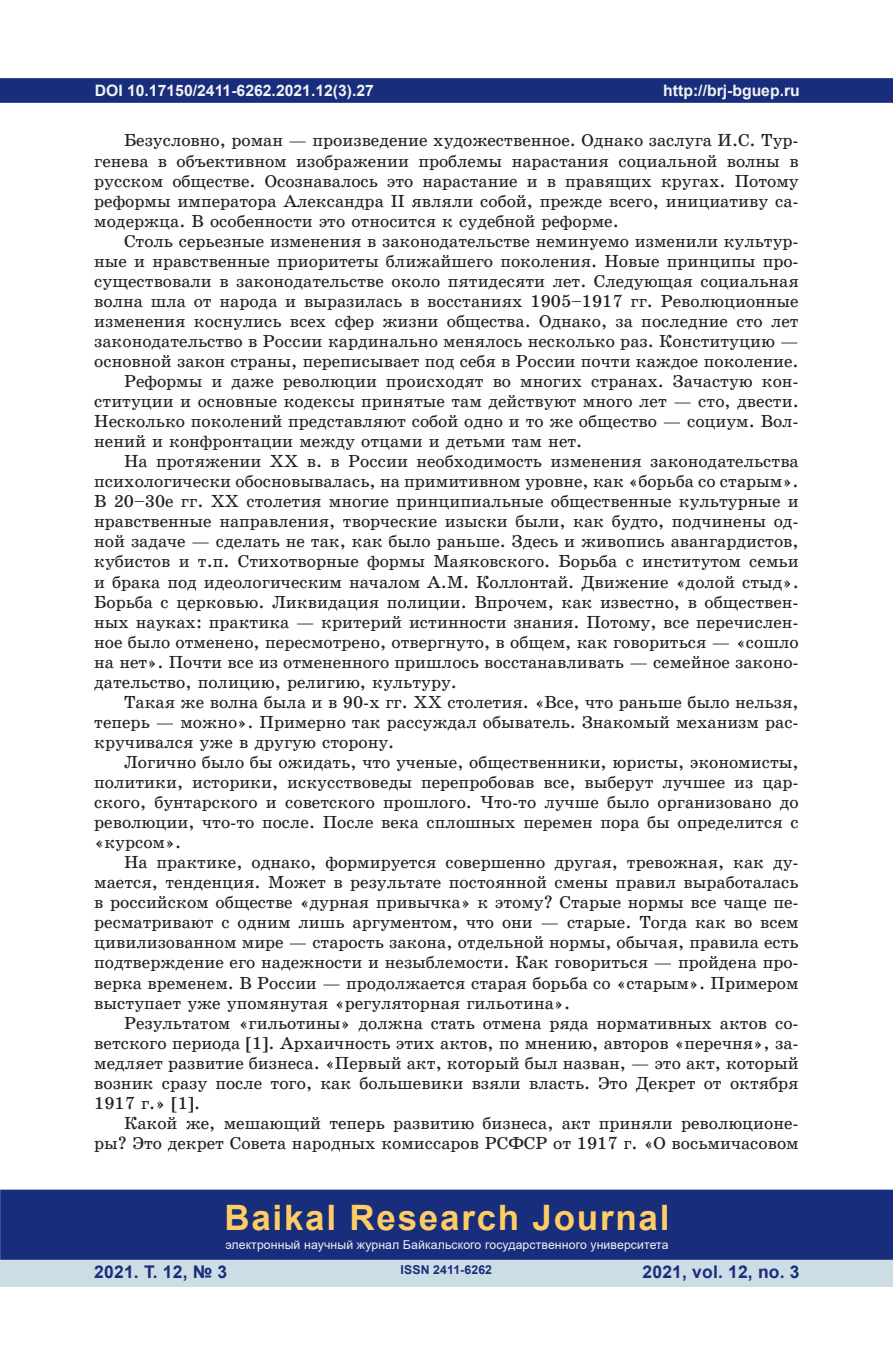
<style>
.page{position:relative;width:893px;height:1360px;background:#fff}
.page>*{position:absolute;margin:0;border:0;box-sizing:border-box;transform-origin:0 0}
.t1{font:700 35px "Arial";letter-spacing:.05em;color:#fecd64}
.t2{font:17.5px/19.9px "School Book C";color:#231f20;text-align:justify}
.t3{font:700 17.5px "Arial";letter-spacing:.01em;color:#182d7c}
.t4{font:700 15.75px "Arial";color:#f2f3f4}
.t5{font:12.25px "Arial";letter-spacing:.01em;color:#f2f3f4}
.t6{font:700 12.25px "Arial";letter-spacing:.01em;color:#182d7c}
</style>
<div class="page">
<div style="left:0;top:78px;width:893px;height:25px;background:#182d7c;border:2px solid #182d7c"></div>
<div style="left:0;top:1258px;width:893px;height:28px;background:#cddde6"></div>
<div style="left:0;top:1189px;width:893px;height:70px;background:#182d7c;border:2px solid #182d7c"></div>
<p class="t4" style="left:95px;top:79px;width:281px">DOI 10.17150/2411-6262.2021.12(3).27</p>
<p class="t4" style="left:663px;top:79px;width:138px">http://brj-bguep.ru</p>
<p class="t2" style="left:94px;top:131px;width:706px;text-indent:30px">Безусловно, роман — произведение художественное. Однако заслуга И.С. Тур&shy;генева в объективном изображении проблемы нарастания социальной волны в русском обществе. Осознавалось это нарастание и в правящих кругах. Потому реформы императора Александра II являли собой, прежде всего, инициативу са&shy;модержца. В особенности это относится к судебной реформе.</p>
<p class="t2" style="left:124px;top:231px;width:676px">Столь серьезные изменения в законодательстве неминуемо изменили культур-</p>
<p class="t2" style="left:94px;top:251px;width:706px">ные и нравственные приоритеты ближайшего поколения. Новые принципы про-</p>
<p class="t2" style="left:94px;top:271px;width:706px">существовали в законодательстве около пятидесяти лет. Следующая социальная</p>
<p class="t2" style="left:94px;top:291px;width:706px">волна шла от народа и выразилась в восстаниях 1905–1917 гг. Революционные</p>
<p class="t2" style="left:94px;top:311px;width:706px">изменения коснулись всех сфер жизни общества. Однако, за последние сто лет</p>
<p class="t2" style="left:94px;top:331px;width:706px">законодательство в России кардинально менялось несколько раз. Конституцию —</p>
<p class="t2" style="left:94px;top:351px;width:706px">основной закон страны, переписывает под себя в России почти каждое поколение.</p>
<p class="t2" style="left:124px;top:371px;width:676px">Реформы и даже революции происходят во многих странах. Зачастую кон-</p>
<p class="t2" style="left:94px;top:391px;width:706px">ституции и основные кодексы принятые там действуют много лет — сто, двести.</p>
<p class="t2" style="left:94px;top:411px;width:706px">Несколько поколений представляют собой одно и то же общество — социум. Вол-</p>
<p class="t2" style="left:94px;top:431px;width:490px">нений и конфронтации между отцами и детьми там нет.</p>
<p class="t2" style="left:124px;top:451px;width:676px">На протяжении ХХ в. в России необходимость изменения законодательства</p>
<p class="t2" style="left:94px;top:471px;width:706px">психологически обосновывалась, на примитивном уровне, как «борьба со старым».</p>
<p class="t2" style="left:94px;top:491px;width:706px">В 20–30е гг. ХХ столетия многие принципиальные общественные культурные и</p>
<p class="t2" style="left:94px;top:511px;width:706px">нравственные направления, творческие изыски были, как будто, подчинены од-</p>
<p class="t2" style="left:94px;top:531px;width:706px">ной задаче — сделать не так, как было раньше. Здесь и живопись авангардистов,</p>
<p class="t2" style="left:94px;top:551px;width:706px">кубистов и т.п. Стихотворные формы Маяковского. Борьба с институтом семьи</p>
<p class="t2" style="left:94px;top:572px;width:706px">и брака под идеологическим началом А.М. Коллонтай. Движение «долой стыд».</p>
<p class="t2" style="left:94px;top:592px;width:706px">Борьба с церковью. Ликвидация полиции. Впрочем, как известно, в обществен-</p>
<p class="t2" style="left:94px;top:612px;width:706px">ных науках: практика — критерий истинности знания. Потому, все перечислен-</p>
<p class="t2" style="left:94px;top:632px;width:706px">ное было отменено, пересмотрено, отвергнуто, в общем, как говориться — «сошло</p>
<p class="t2" style="left:94px;top:652px;width:706px">на нет». Почти все из отмененного пришлось восстанавливать — семейное законо-</p>
<p class="t2" style="left:94px;top:672px;width:364px">дательство, полицию, религию, культуру.</p>
<p class="t2" style="left:124px;top:692px;width:676px">Такая же волна была и в 90-х гг. ХХ столетия. «Все, что раньше было нельзя,</p>
<p class="t2" style="left:94px;top:712px;width:706px">теперь — можно». Примерно так рассуждал обыватель. Знакомый механизм рас-</p>
<p class="t2" style="left:94px;top:732px;width:301px">кручивался уже в другую сторону.</p>
<p class="t2" style="left:124px;top:752px;width:676px">Логично было бы ожидать, что ученые, общественники, юристы, экономисты,</p>
<p class="t2" style="left:94px;top:772px;width:706px">политики, историки, искусствоведы перепробовав все, выберут лучшее из цар-</p>
<p class="t2" style="left:94px;top:792px;width:706px">ского, бунтарского и советского прошлого. Что-то лучше было организовано до</p>
<p class="t2" style="left:94px;top:812px;width:706px">революции, что-то после. После века сплошных перемен пора бы определится с</p>
<p class="t2" style="left:94px;top:832px;width:89px">«курсом».</p>
<p class="t2" style="left:124px;top:852px;width:676px">На практике, однако, формируется совершенно другая, тревожная, как ду-</p>
<p class="t2" style="left:94px;top:872px;width:706px">мается, тенденция. Может в результате постоянной смены правил выработалась</p>
<p class="t2" style="left:94px;top:892px;width:706px">в российском обществе «дурная привычка» к этому? Старые нормы все чаще пе-</p>
<p class="t2" style="left:94px;top:912px;width:706px">ресматривают с одним лишь аргументом, что они — старые. Тогда как во всем</p>
<p class="t2" style="left:94px;top:932px;width:706px">цивилизованном мире — старость закона, отдельной нормы, обычая, правила есть</p>
<p class="t2" style="left:94px;top:952px;width:706px">подтверждение его надежности и незыблемости. Как говориться — пройдена про-</p>
<p class="t2" style="left:94px;top:972px;width:706px">верка временем. В России — продолжается старая борьба со «старым». Примером</p>
<p class="t2" style="left:94px;top:992px;width:477px">выступает уже упомянутая «регуляторная гильотина».</p>
<p class="t2" style="left:124px;top:1012px;width:676px">Результатом «гильотины» должна стать отмена ряда нормативных актов со-</p>
<p class="t2" style="left:94px;top:1032px;width:706px">ветского периода [1]. Архаичность этих актов, по мнению, авторов «перечня», за-</p>
<p class="t2" style="left:94px;top:1052px;width:706px">медляет развитие бизнеса. «Первый акт, который был назван, — это акт, который</p>
<p class="t2" style="left:94px;top:1072px;width:706px">возник сразу после того, как большевики взяли власть. Это Декрет от октября</p>
<p class="t2" style="left:94px;top:1093px;width:107px">1917 г.» [1].</p>
<p class="t2" style="left:124px;top:1113px;width:676px">Какой же, мешающий теперь развитию бизнеса, акт приняли революционе-</p>
<p class="t2" style="left:94px;top:1133px;width:706px">ры? Это декрет Совета народных комиссаров РСФСР от 1917 г. «О восьмичасовом</p>
<h1 class="t1" style="left:224px;top:1192px;width:447px">Baikal Research Journal</h1>
<p class="t5" style="left:225px;top:1236px;width:445px">электронный научный журнал Байкальского государственного университета</p>
<p class="t3" style="left:94px;top:1259px;width:135px">2021. Т. 12, № 3</p>
<p class="t3" style="left:643px;top:1259px;width:159px">2021, vol. 12, no. 3</p>
<p class="t6" style="left:401px;top:1261px;width:93px">ISSN 2411-6262</p>
</div>
